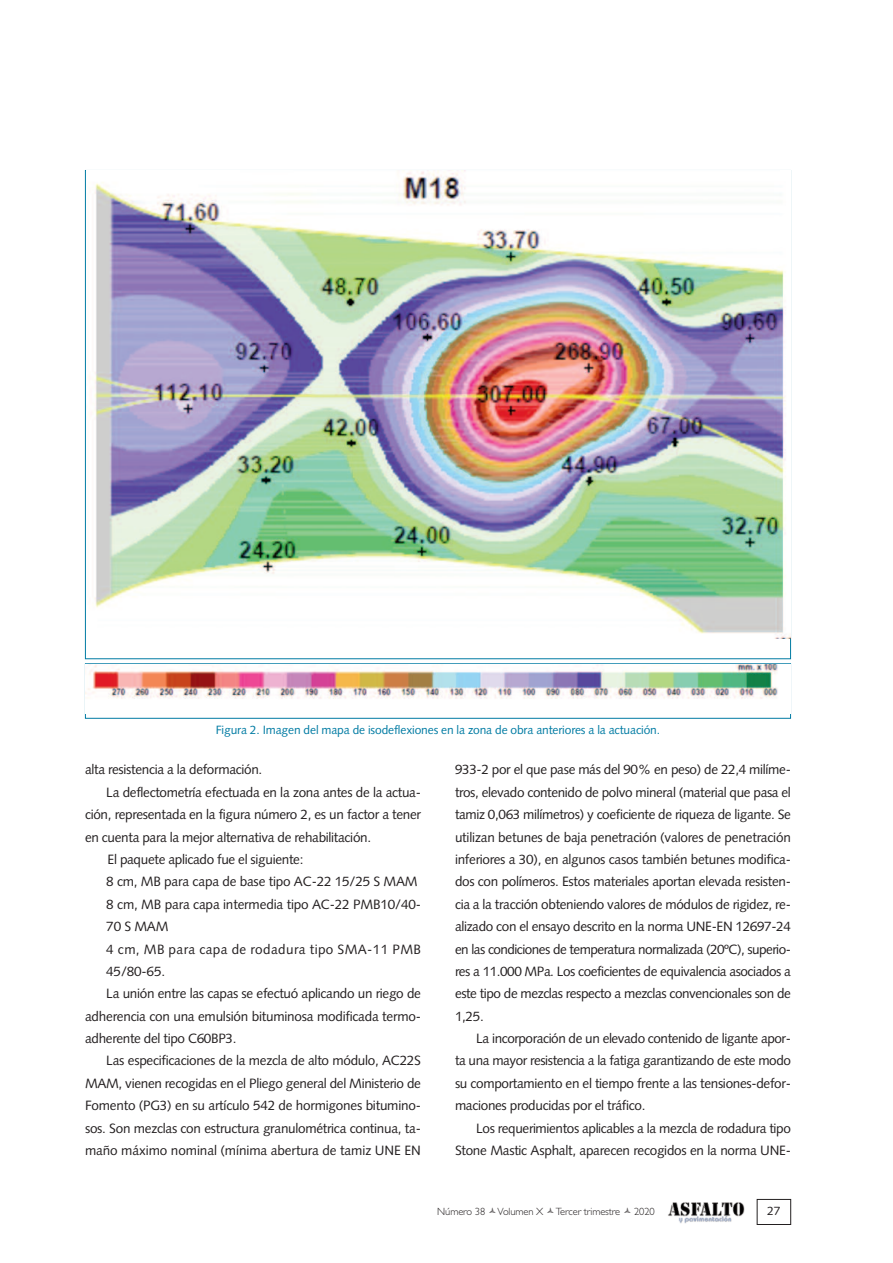
<style>
.page{position:relative;width:893px;height:1263px;background:#fff}
.page>*{position:absolute;margin:0;border:0;box-sizing:border-box;transform-origin:0 0}
.t1{font:13.5px/22.4px "Syntax LT Std";letter-spacing:-.02em;color:#231f20;text-align:justify}
.t2{font:13.5px "Syntax LT Std";letter-spacing:.03em;color:#231f20}
.t3{font:12px "Syntax LT Std";letter-spacing:-.01em;color:#007ba3}
.t4{font:12px "Syntax LT Std";color:#231f20}
.t5{font:300 10.5px "Gill Sans";letter-spacing:-.01em;color:#231f20}
</style>
<div class="page">
<img style="left:668px;top:1202px;width:77px;height:21px">
<div style="left:757px;top:1199px;width:34px;height:26px;border:1px solid #231f20"></div>
<img style="left:88px;top:171px;width:702px;height:467px">
<div style="left:85px;top:663px;width:706px;height:56px;border:1px solid #007ba3"></div>
<img style="left:86px;top:664px;width:704px;height:50px">
<p class="t3" style="left:216px;top:725px;width:446px">Figura 2. Imagen del mapa de isodeflexiones en la zona de obra anteriores a la actuación.</p>
<p class="t1" style="left:85px;top:760px;width:179px">alta resistencia a la deformación.</p>
<p class="t1" style="left:106px;top:782px;width:316px">La deflectometría efectuada en la zona antes de la actua-</p>
<p class="t1" style="left:85px;top:804px;width:337px">ción, representada en la figura número 2, es un factor a tener</p>
<p class="t1" style="left:85px;top:827px;width:288px">en cuenta para la mejor alternativa de rehabilitación.</p>
<p class="t1" style="left:108px;top:849px;width:197px">El paquete aplicado fue el siguiente:</p>
<p class="t1" style="left:106px;top:872px;width:313px">8 cm, MB para capa de base tipo AC-22 15/25 S MAM</p>
<p class="t1" style="left:106px;top:894px;width:316px">8 cm, MB para capa intermedia tipo AC-22 PMB10/40-</p>
<p class="t1" style="left:106px;top:916px;width:64px">70 S MAM</p>
<p class="t2" style="left:106px;top:943px;width:316px">4 cm, MB para capa de rodadura tipo SMA-11 PMB</p>
<p class="t1" style="left:106px;top:961px;width:60px">45/80-65.</p>
<p class="t1" style="left:106px;top:983px;width:316px">La unión entre las capas se efectuó aplicando un riego de</p>
<p class="t1" style="left:85px;top:1006px;width:337px">adherencia con una emulsión bituminosa modificada termo-</p>
<p class="t1" style="left:85px;top:1028px;width:153px">adherente del tipo C60BP3.</p>
<p class="t1" style="left:106px;top:1051px;width:316px">Las especificaciones de la mezcla de alto módulo, AC22S</p>
<p class="t1" style="left:85px;top:1073px;width:337px">MAM, vienen recogidas en el Pliego general del Ministerio de</p>
<p class="t1" style="left:85px;top:1095px;width:337px">Fomento (PG3) en su artículo 542 de hormigones bitumino-</p>
<p class="t1" style="left:85px;top:1118px;width:337px">sos. Son mezclas con estructura granulométrica continua, ta-</p>
<p class="t1" style="left:85px;top:1140px;width:337px">maño máximo nominal (mínima abertura de tamiz UNE EN</p>
<p class="t1" style="left:455px;top:760px;width:337px">933-2 por el que pase más del 90% en peso) de 22,4 milíme&shy;tros, elevado contenido de polvo mineral (material que pasa el tamiz 0,063 milímetros) y coeficiente de riqueza de ligante. Se utilizan betunes de baja penetración (valores de penetración inferiores a 30), en algunos casos también betunes modifica&shy;dos con polímeros. Estos materiales aportan elevada resisten&shy;cia a la tracción obteniendo valores de módulos de rigidez, re&shy;alizado con el ensayo descrito en la norma UNE-EN 12697-24 en las condiciones de temperatura normalizada (20ºC), superio&shy;res a 11.000 MPa. Los coeficientes de equivalencia asociados a este tipo de mezclas respecto a mezclas convencionales son de 1,25.</p>
<p class="t1" style="left:455px;top:1028px;width:337px;text-indent:21px">La incorporación de un elevado contenido de ligante apor&shy;ta una mayor resistencia a la fatiga garantizando de este modo su comportamiento en el tiempo frente a las tensiones-defor&shy;maciones producidas por el tráfico.</p>
<p class="t1" style="left:455px;top:1118px;width:337px;text-align:right">Los requerimientos aplicables a la mezcla de rodadura tipo<br>Stone Mastic Asphalt, aparecen recogidos en la norma UNE-</p>
<p class="t5" style="left:437px;top:1205px;width:185px">Número 38 Volumen X Tercer trimestre</p>
<p class="t5" style="left:634px;top:1205px;width:22px">2020</p>
<p class="t4" style="left:767px;top:1206px;width:15px">27</p>
</div>
